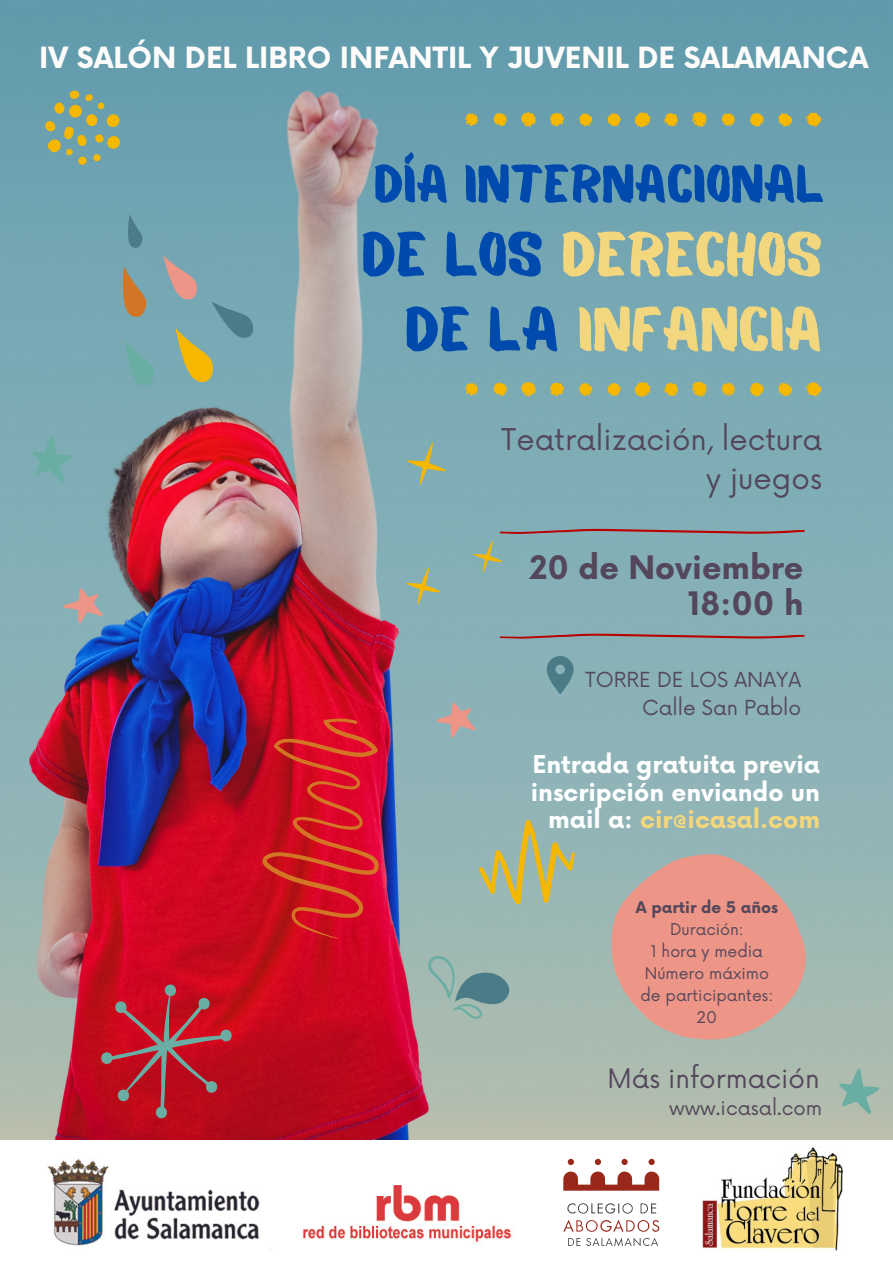
<style>
.page{position:relative;width:893px;height:1263px;background:#fff}
.page>*{position:absolute;margin:0;border:0;box-sizing:border-box;transform-origin:0 0}
.t1{font:61.5px "Balmy";color:#f2d77f}
.t2{font:52.5px "Balmy";color:#004aad}
.t3{font:700 31.5px "Now";color:#54475b}
.t4{font:29.25px "Now";color:#54475b}
.t5{font:700 28.5px "Now";color:#fdfcfa}
.t6{font:26.17px "Now";color:#54475b}
.t7{font:700 24px/27.6px "Now";color:#fefefe;text-align:right}
.t8{font:20.25px "Now";color:#54475b}
.t9{font:19.5px "Now";color:#54475b}
.t10{font:15.67px "Now";color:#54475b}
.t11{font:700 15.67px "Now";color:#54475b}
.s1{color:#004aad}
.s2{color:#f2d77f}
</style>
<div class="page">
<img style="left:0;top:0;width:893px;height:1140px">
<svg style="left:115px;top:194px;width:141px;height:195px;background:#7da4a6"></svg>
<svg style="left:30px;top:79px;width:105px;height:105px;background:#79a29b"></svg>
<svg style="left:99px;top:984px;width:135px;height:134px;background:#b6202e"></svg>
<svg style="left:470px;top:810px;width:113px;height:114px;background:#a3b69a"></svg>
<svg style="left:415px;top:952px;width:99px;height:69px;background:#90aea9"></svg>
<svg style="left:250px;top:715px;width:144px;height:230px;background:#cb1426"></svg>
<svg style="left:23px;top:431px;width:59px;height:59px;background:#79adb1"></svg>
<svg style="left:830px;top:1063px;width:58px;height:58px;background:#a1b9ac"></svg>
<svg style="left:432px;top:696px;width:50px;height:49px;background:#9facac"></svg>
<svg style="left:59px;top:582px;width:50px;height:49px;background:#9aa9ac"></svg>
<svg style="left:635px;top:112px;width:15px;height:15px"></svg>
<svg style="left:521px;top:112px;width:15px;height:15px"></svg>
<svg style="left:749px;top:113px;width:15px;height:14px"></svg>
<svg style="left:664px;top:113px;width:14px;height:14px"></svg>
<svg style="left:493px;top:113px;width:14px;height:14px"></svg>
<svg style="left:607px;top:113px;width:14px;height:13px"></svg>
<svg style="left:721px;top:113px;width:14px;height:13px"></svg>
<svg style="left:578px;top:113px;width:15px;height:13px"></svg>
<svg style="left:465px;top:113px;width:13px;height:13px"></svg>
<svg style="left:550px;top:113px;width:14px;height:14px"></svg>
<svg style="left:806px;top:112px;width:15px;height:15px"></svg>
<svg style="left:691px;top:112px;width:16px;height:15px"></svg>
<svg style="left:778px;top:113px;width:14px;height:13px"></svg>
<svg style="left:635px;top:382px;width:15px;height:15px"></svg>
<svg style="left:521px;top:382px;width:15px;height:15px"></svg>
<svg style="left:749px;top:382px;width:15px;height:15px"></svg>
<svg style="left:664px;top:382px;width:14px;height:14px"></svg>
<svg style="left:493px;top:383px;width:14px;height:13px"></svg>
<svg style="left:607px;top:383px;width:14px;height:13px"></svg>
<svg style="left:721px;top:383px;width:14px;height:13px"></svg>
<svg style="left:578px;top:383px;width:15px;height:13px"></svg>
<svg style="left:465px;top:383px;width:13px;height:13px"></svg>
<svg style="left:550px;top:383px;width:14px;height:13px"></svg>
<svg style="left:806px;top:382px;width:15px;height:15px"></svg>
<svg style="left:691px;top:381px;width:16px;height:16px"></svg>
<svg style="left:778px;top:383px;width:14px;height:13px"></svg>
<svg style="left:401px;top:562px;width:45px;height:48px;background:#90b0a3"></svg>
<svg style="left:401px;top:437px;width:51px;height:54px;background:#8aaea2"></svg>
<img style="left:47px;top:1159px;width:465px;height:87px">
<svg style="left:563px;top:1158px;width:97px;height:88px"></svg>
<img style="left:702px;top:1147px;width:141px;height:103px">
<svg style="left:547px;top:656px;width:26px;height:38px"></svg>
<div style="left:468px;top:524px;width:336px;height:53px;background:#83afb6"></div>
<svg style="left:499px;top:629px;width:305px;height:15px;background:#8e989d"></svg>
<svg style="left:576px;top:820px;width:261px;height:261px;background:#beaaa0"></svg>
<p class="t5" style="left:39px;top:42px;width:831px">IV SALÓN DEL LIBRO INFANTIL Y JUVENIL DE SALAMANCA</p>
<p class="t2" style="left:374px;top:163px;width:452px">DÍA INTERNACIONAL</p>
<p class="t1" style="left:361px;top:230px;width:462px"><span class="s1">DE LOS</span> DERECHOS</p>
<p class="t1" style="left:405px;top:305px;width:419px"><span class="s1">DE LA</span> INFANCIA</p>
<p class="t4" style="left:501px;top:423px;width:322px">Teatralización, lectura</p>
<p class="t4" style="left:706px;top:462px;width:117px">y juegos</p>
<p class="t3" style="left:529px;top:551px;width:275px">20 de Noviembre</p>
<p class="t3" style="left:688px;top:587px;width:117px">18:00 h</p>
<p class="t8" style="left:585px;top:668px;width:217px">TORRE DE LOS ANAYA</p>
<p class="t8" style="left:642px;top:696px;width:160px">Calle San Pablo</p>
<p class="t7" style="left:531px;top:752px;width:291px">Entrada gratuita previa inscripción enviando un mail a: <span class="s2">cir@icasal.com</span></p>
<p class="t11" style="left:636px;top:899px;width:144px">A partir de 5 años</p>
<p class="t10" style="left:670px;top:920px;width:75px">Duración:</p>
<p class="t10" style="left:651px;top:942px;width:113px">1 hora y media</p>
<p class="t10" style="left:645px;top:964px;width:126px">Número máximo</p>
<p class="t10" style="left:640px;top:986px;width:134px">de participantes:</p>
<p class="t10" style="left:696px;top:1008px;width:22px">20</p>
<p class="t6" style="left:607px;top:1063px;width:214px">Más información</p>
<p class="t9" style="left:669px;top:1097px;width:155px">www.icasal.com</p>
</div>
